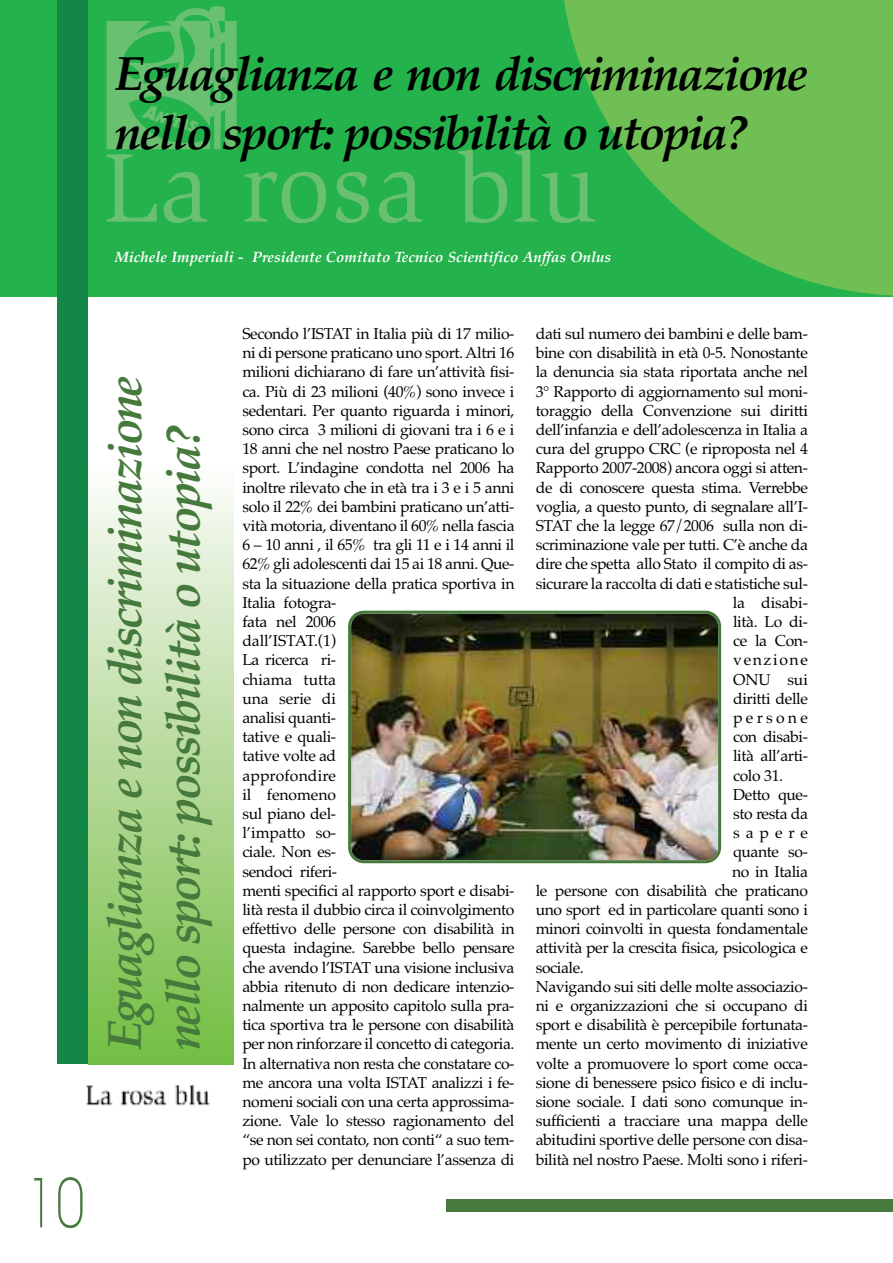
<style>
.page{position:relative;width:893px;height:1263px;background:#fff}
.page>*{position:absolute;margin:0;border:0;box-sizing:border-box;transform-origin:0 0}
.t1{font:300 70.5px "Bauhaus";color:#46793c;scale:.75 1}
.t2{font:italic 700 48px/58.5px "Palatino";letter-spacing:-.045em;color:#000}
.t3{font:italic 700 48px/58.5px "Palatino";letter-spacing:-.05em;color:#46793c}
.t4{font:15.75px/19.2px "Palatino";letter-spacing:-.025em;color:#000}
.t5{font:15.75px "Palatino";letter-spacing:-.005em;color:#000}
.t6{font:15.75px "Palatino";letter-spacing:.105em;color:#000}
.t7{font:15.75px "Palatino";letter-spacing:.205em;color:#000}
.t8{font:italic 700 15px "Palatino";color:#fff}
</style>
<div class="page">
<div style="left:0;top:0;width:893px;height:297px;background:#23b24b"></div>
<svg style="left:244px;top:171px;width:82px;height:52px"></svg>
<svg style="left:335px;top:171px;width:87px;height:52px"></svg>
<svg style="left:458px;top:149px;width:102px;height:74px"></svg>
<div style="left:88px;top:461px;width:145px;height:603px;background:linear-gradient(to bottom,#fdfbfa,#72bc40)"></div>
<div style="left:57px;top:0;width:31px;height:1064px;background:#138748"></div>
<svg style="left:560px;top:0;width:333px;height:296px;fill:#6fbf54"></svg>
<svg style="left:106px;top:6px;width:131px;height:217px"></svg>
<img style="left:86px;top:1084px;width:125px;height:21px">
<div style="left:446px;top:1199px;width:447px;height:13px;background:#46793c"></div>
<img style="left:348px;top:611px;width:373px;height:252px">
<h2 class="t2" style="left:115px;top:45px;width:695px">Eguaglianza e non discriminazione nello sport: possibilità o utopia?</h2>
<p class="t8" style="left:115px;top:248px;width:498px">Michele Imperiali - Presidente Comitato Tecnico Scientifico Anffas Onlus</p>
<h2 class="t3" style="left:95px;top:1050px;width:676px;rotate:-90deg">Eguaglianza e non discriminazione nello sport: possibilità o utopia?</h2>
<h1 class="t1" style="left:26px;top:1178px;width:80px">10</h1>
<p class="t4" style="left:242px;top:324px;width:274px">Secondo l’ISTAT in Italia più di 17 milio&shy;ni di persone praticano uno sport. Altri 16 milioni dichiarano di fare un’attività fisi&shy;ca. Più di 23 milioni (40%) sono invece i sedentari. Per quanto riguarda i minori, sono circa 3 milioni di giovani tra i 6 e i<br>18 anni che nel nostro Paese praticano lo sport. L’indagine condotta nel 2006 ha inoltre rilevato che in età tra i 3 e i 5 anni solo il 22% dei bambini praticano un’atti&shy;vità motoria, diventano il 60% nella fascia<br>6 – 10 anni , il 65% tra gli 11 e i 14 anni il<br>62% gli adolescenti dai 15 ai 18 anni. Que&shy;sta la situazione della pratica sportiva in<br>Italia fotogra-<br>fata nel 2006<br>dall’ISTAT.(1)<br>La ricerca ri-<br>chiama tutta<br>una serie di<br>analisi quanti-<br>tative e quali-<br>tative volte ad<br>approfondire<br>il fenomeno<br>sul piano del-<br>l’impatto so-<br>ciale. Non es-<br>sendoci riferi-<br>menti specifici al rapporto sport e disabi&shy;lità resta il dubbio circa il coinvolgimento effettivo delle persone con disabilità in questa indagine. Sarebbe bello pensare che avendo l’ISTAT una visione inclusiva abbia ritenuto di non dedicare intenzio&shy;nalmente un apposito capitolo sulla pra&shy;tica sportiva tra le persone con disabilità per non rinforzare il concetto di categoria.<br>In alternativa non resta che constatare co&shy;me ancora una volta ISTAT analizzi i fe&shy;nomeni sociali con una certa approssima&shy;zione. Vale lo stesso ragionamento del “se non sei contato, non conti“ a suo tem&shy;po utilizzato per denunciare l’assenza di</p>
<p class="t4" style="left:536px;top:324px;width:274px">dati sul numero dei bambini e delle bam-</p>
<p class="t4" style="left:536px;top:343px;width:274px">bine con disabilità in età 0-5. Nonostante</p>
<p class="t4" style="left:536px;top:362px;width:274px">la denuncia sia stata riportata anche nel</p>
<p class="t4" style="left:536px;top:382px;width:274px">3° Rapporto di aggiornamento sul moni-</p>
<p class="t4" style="left:536px;top:401px;width:274px">toraggio della Convenzione sui diritti</p>
<p class="t4" style="left:536px;top:420px;width:274px">dell’infanzia e dell’adolescenza in Italia a</p>
<p class="t4" style="left:536px;top:439px;width:274px">cura del gruppo CRC (e riproposta nel 4</p>
<p class="t4" style="left:536px;top:458px;width:274px">Rapporto 2007-2008) ancora oggi si atten-</p>
<p class="t4" style="left:536px;top:478px;width:274px">de di conoscere questa stima. Verrebbe</p>
<p class="t4" style="left:536px;top:497px;width:274px">voglia, a questo punto, di segnalare all’I-</p>
<p class="t4" style="left:536px;top:516px;width:274px">STAT che la legge 67/2006 sulla non di-</p>
<p class="t4" style="left:536px;top:535px;width:274px">scriminazione vale per tutti. C’è anche da</p>
<p class="t4" style="left:536px;top:554px;width:274px">dire che spetta allo Stato il compito di as-</p>
<p class="t4" style="left:536px;top:574px;width:274px">sicurare la raccolta di dati e statistiche sul-</p>
<p class="t5" style="left:733px;top:593px;width:77px">la disabi-</p>
<p class="t4" style="left:733px;top:612px;width:76px">lità. Lo di-</p>
<p class="t4" style="left:733px;top:631px;width:76px">ce la Con-</p>
<p class="t6" style="left:733px;top:651px;width:76px">venzione</p>
<p class="t4" style="left:733px;top:670px;width:76px">ONU sui</p>
<p class="t4" style="left:733px;top:689px;width:76px">diritti delle</p>
<p class="t7" style="left:733px;top:708px;width:76px">persone</p>
<p class="t4" style="left:733px;top:727px;width:76px">con disabi-</p>
<p class="t4" style="left:733px;top:746px;width:76px">lità all’arti-</p>
<p class="t4" style="left:733px;top:765px;width:52px">colo 31.</p>
<p class="t4" style="left:733px;top:785px;width:76px">Detto que-</p>
<p class="t4" style="left:733px;top:804px;width:76px">sto resta da</p>
<p class="t4" style="left:733px;top:823px;width:76px">sapere</p>
<p class="t4" style="left:733px;top:842px;width:76px">quante so-</p>
<p class="t4" style="left:732px;top:861px;width:77px">no in Italia</p>
<p class="t4" style="left:536px;top:881px;width:274px">le persone con disabilità che praticano</p>
<p class="t4" style="left:536px;top:900px;width:274px">uno sport ed in particolare quanti sono i</p>
<p class="t4" style="left:536px;top:919px;width:274px">minori coinvolti in questa fondamentale</p>
<p class="t4" style="left:536px;top:938px;width:274px">attività per la crescita fisica, psicologica e</p>
<p class="t4" style="left:536px;top:957px;width:50px">sociale.</p>
<p class="t4" style="left:536px;top:977px;width:274px">Navigando sui siti delle molte associazio-</p>
<p class="t4" style="left:536px;top:996px;width:274px">ni e organizzazioni che si occupano di</p>
<p class="t4" style="left:536px;top:1015px;width:274px">sport e disabilità è percepibile fortunata-</p>
<p class="t4" style="left:536px;top:1034px;width:274px">mente un certo movimento di iniziative</p>
<p class="t4" style="left:536px;top:1053px;width:274px">volte a promuovere lo sport come occa-</p>
<p class="t4" style="left:536px;top:1073px;width:274px">sione di benessere psico fisico e di inclu-</p>
<p class="t4" style="left:536px;top:1092px;width:274px">sione sociale. I dati sono comunque in-</p>
<p class="t4" style="left:536px;top:1111px;width:274px">sufficienti a tracciare una mappa delle</p>
<p class="t4" style="left:536px;top:1130px;width:274px">abitudini sportive delle persone con disa-</p>
<p class="t4" style="left:536px;top:1149px;width:274px">bilità nel nostro Paese. Molti sono i riferi-</p>
</div>
